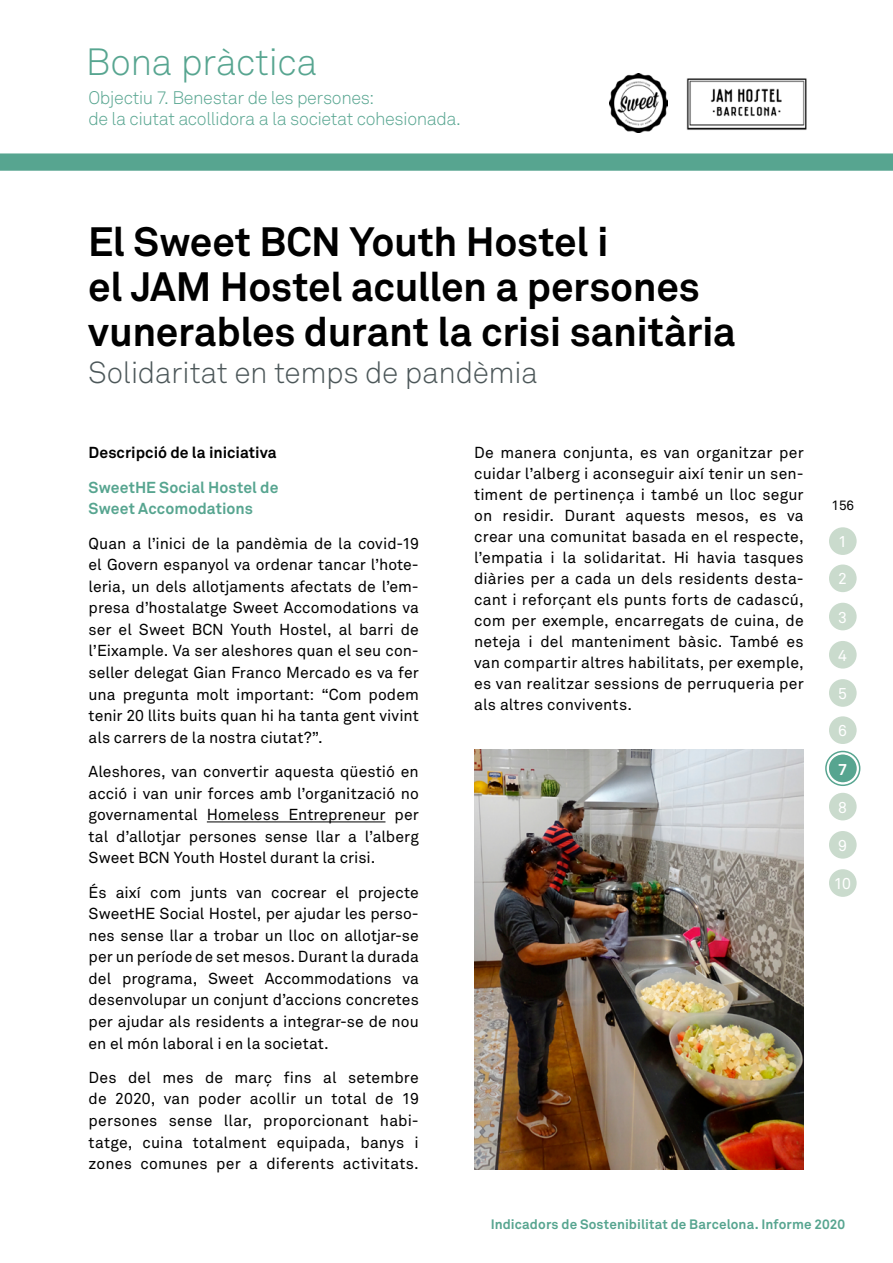
<style>
.page{position:relative;width:893px;height:1263px;background:#fff}
.page>*{position:absolute;margin:0;border:0;box-sizing:border-box;transform-origin:0 0}
.Títol{font:700 40.5px/45px "Akkurat Pro";letter-spacing:-.01em;color:#000}
.t1{font:37.5px "Akkurat Light Pro";letter-spacing:-.015em;color:#57a590}
.Subtítol{font:30px "Akkurat Light Pro";letter-spacing:-.015em;color:#4c5759}
.Subtítol-2{font:18px/21px "Akkurat Light Pro";letter-spacing:-.025em;color:#57a590}
.PARAGRAF_TEXT{font:15.75px/21.6px "Akkurat Pro";letter-spacing:.005em;color:#000;text-align:justify}
.PARAGRAF_TEXT-2{font:700 15.75px/21.6px "Akkurat Pro";color:#57a590}
.PARAGRAF_TEXT-3{font:700 15.75px "Akkurat Pro";color:#000}
.t2{font:15.75px "Akkurat Pro";color:#fff}
.text_under_bullet__1{font:700 15.75px "Akkurat Pro";color:#fff}
.t3{font:700 13.5px "Akkurat Pro";letter-spacing:.01em;color:#57a590}
.t4{font:13.5px "Akkurat Pro";color:#000}
</style>
<div class="page">
<div style="left:0;top:153px;width:893px;height:18px;background:#57a590"></div>
<div style="left:829px;top:527px;width:28px;height:28px;background:#cadbcd;border-radius:50%"></div>
<div style="left:829px;top:679px;width:28px;height:28px;background:#cadbcd;border-radius:50%"></div>
<div style="left:829px;top:564px;width:28px;height:28px;background:#cadbcd;border-radius:50%"></div>
<div style="left:829px;top:716px;width:28px;height:28px;background:#cadbcd;border-radius:50%"></div>
<div style="left:829px;top:603px;width:28px;height:27px;background:#cadbcd;border-radius:50%"></div>
<div style="left:829px;top:831px;width:28px;height:28px;background:#cadbcd;border-radius:50%"></div>
<div style="left:829px;top:641px;width:28px;height:28px;background:#cadbcd;border-radius:50%"></div>
<div style="left:829px;top:793px;width:28px;height:27px;background:#cadbcd;border-radius:50%"></div>
<div style="left:829px;top:869px;width:28px;height:28px;background:#cadbcd;border-radius:50%"></div>
<hr style="left:207px;top:821px;width:178px;height:1px;background:#000">
<div style="left:829px;top:754px;width:28px;height:28px;background:#57a590;border-radius:50%"></div>
<div style="left:825px;top:751px;width:35px;height:35px;border:2px solid #57a590;border-radius:50%"></div>
<img style="left:687px;top:78px;width:120px;height:52px">
<img style="left:609px;top:74px;width:59px;height:59px">
<img style="left:474px;top:749px;width:330px;height:420px">
<h2 class="t1" style="left:86px;top:40px;width:233px">Bona pràctica</h2>
<p class="Subtítol-2" style="left:88px;top:88px;width:374px">Objectiu 7. Benestar de les persones:<br>de la ciutat acollidora a la societat cohesionada.</p>
<p class="Títol" style="left:88px;top:219px;width:649px">El Sweet BCN Youth Hostel i<br>el JAM Hostel acullen a persones vunerables durant la crisi sanitària</p>
<p class="Subtítol" style="left:88px;top:354px;width:451px">Solidaritat en temps de pandèmia</p>
<p class="PARAGRAF_TEXT-3" style="left:89px;top:443px;width:190px">Descripció de la iniciativa</p>
<p class="PARAGRAF_TEXT-2" style="left:89px;top:476px;width:191px">SweetHE Social Hostel de<br>Sweet Accomodations</p>
<p class="PARAGRAF_TEXT" style="left:89px;top:533px;width:332px">Quan a l’inici de la pandèmia de la covid-19 el Govern espanyol va ordenar tancar l’hote&shy;leria, un dels allotjaments afectats de l’em&shy;presa d’hostalatge Sweet Accomodations va ser el Sweet BCN Youth Hostel, al barri de l’Eixample. Va ser aleshores quan el seu con&shy;seller delegat Gian Franco Mercado es va fer una pregunta molt important: “Com podem tenir 20 llits buits quan hi ha tanta gent vivint als carrers de la nostra ciutat?”.</p>
<p class="PARAGRAF_TEXT" style="left:89px;top:761px;width:332px">Aleshores, van convertir aquesta qüestió en acció i van unir forces amb l’organització no governamental Homeless Entrepreneur per tal d’allotjar persones sense llar a l’alberg Sweet BCN Youth Hostel durant la crisi.</p>
<p class="PARAGRAF_TEXT" style="left:89px;top:882px;width:332px">És així com junts van cocrear el projecte SweetHE Social Hostel, per ajudar les perso&shy;nes sense llar a trobar un lloc on allotjar-se per un període de set mesos. Durant la durada del programa, Sweet Accommodations va desenvolupar un conjunt d’accions concretes per ajudar als residents a integrar-se de nou en el món laboral i en la societat.</p>
<p class="PARAGRAF_TEXT" style="left:89px;top:1067px;width:332px">Des del mes de març fins al setembre de 2020, van poder acollir un total de 19 persones sense llar, proporcionant habi&shy;tatge, cuina totalment equipada, banys i zones comunes per a diferents activitats.</p>
<p class="PARAGRAF_TEXT" style="left:474px;top:443px;width:331px;line-height:21px">De manera conjunta, es van organitzar per cuidar l’alberg i aconseguir així tenir un sen&shy;timent de pertinença i també un lloc segur on residir. Durant aquests mesos, es va crear una comunitat basada en el respecte, l’empatia i la solidaritat. Hi havia tasques diàries per a cada un dels residents desta&shy;cant i reforçant els punts forts de cadascú, com per exemple, encarregats de cuina, de neteja i del manteniment bàsic. També es van compartir altres habilitats, per exemple, es van realitzar sessions de perruqueria per als altres convivents.</p>
<p class="t4" style="left:831px;top:498px;width:24px">156</p>
<p class="t2" style="left:838px;top:533px;width:10px">1</p>
<p class="t2" style="left:838px;top:570px;width:10px">2</p>
<p class="t2" style="left:838px;top:608px;width:10px">3</p>
<p class="t2" style="left:838px;top:646px;width:10px">4</p>
<p class="t2" style="left:838px;top:684px;width:10px">5</p>
<p class="t2" style="left:838px;top:722px;width:10px">6</p>
<p class="text_under_bullet__1" style="left:838px;top:759px;width:10px">7</p>
<p class="t2" style="left:838px;top:798px;width:10px">8</p>
<p class="t2" style="left:838px;top:836px;width:10px">9</p>
<p class="t2" style="left:834px;top:874px;width:18px">10</p>
<p class="t3" style="left:491px;top:1216px;width:356px">Indicadors de Sostenibilitat de Barcelona. Informe 2020</p>
</div>
